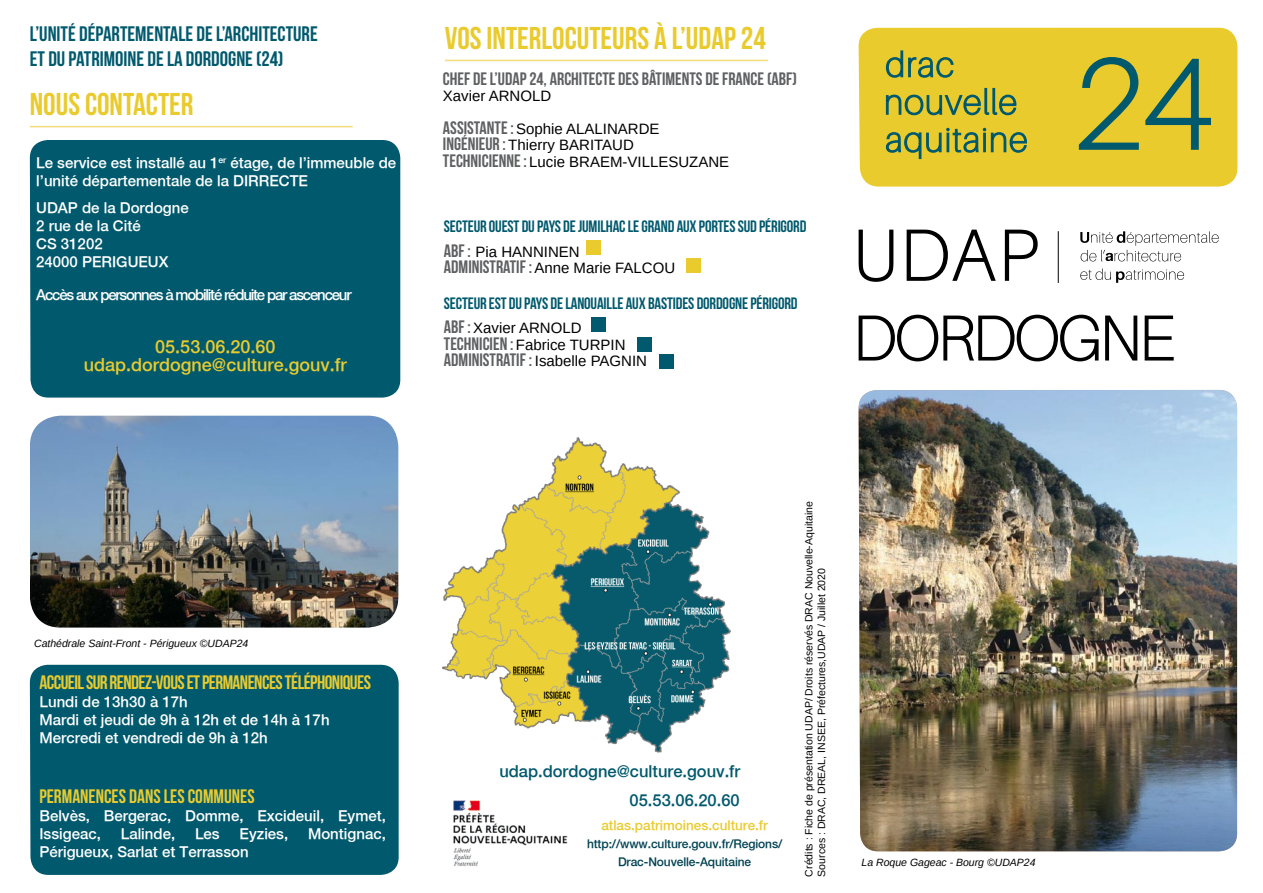
<style>
.page{position:relative;width:1263px;height:893px;background:#fff}
.page>*{position:absolute;margin:0;border:0;box-sizing:border-box;transform-origin:0 0}
.t1{font:31.5px "Bebas Neue";color:#e9cb2e}
.t2{font:21px/25.2px "Bebas Neue";color:#00596d}
.t3{font:19.5px "Bebas Neue";letter-spacing:-.03em;color:#e9cb2e}
.t4{font:19.5px "Bebas Neue";color:#e9cb2e}
.t5{font:18px "Bebas Neue";color:#5f6062}
.t6{font:500 18px/18px "Helvetica Neue";color:#e9cb2e;text-align:center}
.t7{font:16.5px "Bebas Neue";letter-spacing:-.01em;color:#00596d}
.t8{font:500 16.5px "Helvetica Neue";color:#00596d}
.t9{font:500 15px/18px "Helvetica Neue";color:#fff}
.t10{font:15px/16.5px "Liberation Sans";color:#000}
.t11{font:500 15px "Helvetica Neue";letter-spacing:-.08em;color:#fff}
.t12{font:500 13.5px "Helvetica Neue";color:#e9cb2e}
.t13{font:500 12px/18px "Helvetica Neue";letter-spacing:-.01em;color:#004252;text-align:center}
.t14{font:10.5px/12.6px "Liberation Sans";color:#000}
.t15{font:italic 10.5px "Liberation Sans";color:#000}
.s1{font-family:"Bebas Neue";font-size:18px;color:#5f6062}
.s2{font-family:"Liberation Sans";font-size:15px;color:#000}
</style>
<div class="page">
<div style="left:30px;top:665px;width:369px;height:210px;background:#00596d"></div>
<div style="left:30px;top:140px;width:370px;height:258px;background:#00596d"></div>
<img style="left:858px;top:390px;width:379px;height:461px">
<hr style="left:30px;top:126px;width:323px;height:1px;background:#e9cb2e">
<hr style="left:1058px;top:231px;width:1px;height:52px;background:#000">
<hr style="left:445px;top:60px;width:323px;height:1px;background:#e9cb2e">
<img style="left:31px;top:416px;width:367px;height:212px;border-radius:31px">
<img style="left:442px;top:438px;width:289px;height:315px">
<svg style="left:858px;top:229px;width:180px;height:53px"></svg>
<svg style="left:858px;top:314px;width:316px;height:48px"></svg>
<div style="left:586px;top:240px;width:15px;height:15px;background:#e9cb2e"></div>
<div style="left:591px;top:317px;width:15px;height:15px;background:#00596d"></div>
<div style="left:686px;top:258px;width:15px;height:15px;background:#e9cb2e"></div>
<div style="left:637px;top:337px;width:15px;height:14px;background:#00596d"></div>
<div style="left:659px;top:354px;width:15px;height:15px;background:#00596d"></div>
<div style="left:859px;top:27px;width:379px;height:160px;background:#e9cb2e"></div>
<svg style="left:1076px;top:56px;width:136px;height:95px;background:#afaf3d"></svg>
<svg style="left:885px;top:50px;width:143px;height:124px;background:#c4b937"></svg>
<svg style="left:1080px;top:231px;width:139px;height:30px"></svg>
<svg style="left:1080px;top:268px;width:104px;height:15px"></svg>
<img style="left:453px;top:800px;width:115px;height:66px">
<h2 class="t2" style="left:30px;top:21px;width:289px">L’UNITÉ DÉPARTEMENTALE DE L’ARCHITECTURE<br>ET DU PATRIMOINE DE LA DORDOGNE (24)</h2>
<h1 class="t1" style="left:30px;top:86px;width:165px">NOUS CONTACTER</h1>
<p class="t9" style="left:36px;top:154px;width:361px">Le service est installé au 1<sup>er</sup> étage, de l’immeuble de l’unité départementale de la DIRRECTE</p>
<p class="t9" style="left:36px;top:199px;width:154px">UDAP de la Dordogne<br>2 rue de la Cité<br>CS 31202<br>24000 PERIGUEUX</p>
<p class="t11" style="left:36px;top:285px;width:317px">Accès aux personnes à mobilité réduite par ascenceur</p>
<p class="t6" style="left:84px;top:338px;width:264px">05.53.06.20.60 udap.dordogne@culture.gouv.fr</p>
<h1 class="t1" style="left:445px;top:21px;width:322px">VOS INTERLOCUTEURS À L’UDAP 24</h1>
<p class="t5" style="left:443px;top:69px;width:356px">CHEF DE L’UDAP 24, ARCHITECTE DES BÂTIMENTS DE FRANCE (ABF)</p>
<p class="t10" style="left:443px;top:88px;width:110px">Xavier ARNOLD</p>
<p class="t10" style="left:443px;top:120px;width:288px"><span class="s1">ASSISTANTE :</span>Sophie ALALINARDE<br><span class="s1">INGÉNIEUR :</span> Thierry BARITAUD<br><span class="s1">TECHNICIENNE :</span> Lucie BRAEM-VILLESUZANE</p>
<p class="t7" style="left:444px;top:218px;width:364px">SECTEUR OUEST DU PAYS DE JUMILHAC LE GRAND AUX PORTES SUD PÉRIGORD</p>
<p class="t10" style="left:444px;top:243px;width:233px"><span class="s1">ABF :</span> Pia HANNINEN<br><span class="s1">ADMINISTRATIF :</span>Anne Marie FALCOU</p>
<p class="t7" style="left:444px;top:295px;width:355px">SECTEUR EST DU PAYS DE LANOUAILLE AUX BASTIDES DORDOGNE PÉRIGORD</p>
<p class="t10" style="left:444px;top:320px;width:183px"><span class="s1">ABF :</span>Xavier ARNOLD<br><span class="s1">TECHNICIEN :</span> Fabrice TURPIN</p>
<p class="t5" style="left:444px;top:350px;width:205px">ADMINISTRATIF : <span class="s2">Isabelle PAGNIN</span></p>
<p class="t15" style="left:34px;top:636px;width:216px">Cathédrale Saint-Front - Périgueux ©UDAP24</p>
<h3 class="t3" style="left:39px;top:672px;width:333px">ACCUEIL SUR RENDEZ-VOUS ET PERMANENCES TÉLÉPHONIQUES</h3>
<p class="t9" style="left:39px;top:693px;width:292px">Lundi de 13h30 à 17h<br>Mardi et jeudi de 9h à 12h et de 14h à 17h<br>Mercredi et vendredi de 9h à 12h</p>
<h3 class="t4" style="left:39px;top:785px;width:217px">PERMANENCES DANS LES COMMUNES</h3>
<p class="t9" style="left:39px;top:806px;width:348px">Belvès, Bergerac, Domme, Excideuil, Eymet,<br>Issigeac,</p>
<p class="t9" style="left:121px;top:824px;width:56px">Lalinde,</p>
<p class="t9" style="left:195px;top:824px;width:26px">Les</p>
<p class="t9" style="left:240px;top:824px;width:50px">Eyzies,</p>
<p class="t9" style="left:308px;top:824px;width:79px">Montignac,</p>
<p class="t9" style="left:39px;top:842px;width:211px">Périgueux, Sarlat et Terrasson</p>
<p class="t8" style="left:499px;top:761px;width:242px">udap.dordogne@culture.gouv.fr</p>
<p class="t8" style="left:630px;top:790px;width:112px">05.53.06.20.60</p>
<p class="t12" style="left:601px;top:817px;width:168px">atlas.patrimoines.culture.fr</p>
<p class="t13" style="left:587px;top:834px;width:197px">http://www.culture.gouv.fr/Regions/<br>Drac-Nouvelle-Aquitaine</p>
<p class="t14" style="left:802px;top:876px;width:377px;rotate:-90deg">Crédits : Fiche de présentation UDAP/ Droits réservés DRAC Nouvelle-Aquitaine<br>Sources : DRAC, DREAL, INSEE, Préfectures,UDAP / Juillet 2020</p>
<p class="t15" style="left:861px;top:855px;width:176px">La Roque Gageac - Bourg ©UDAP24</p>
</div>
